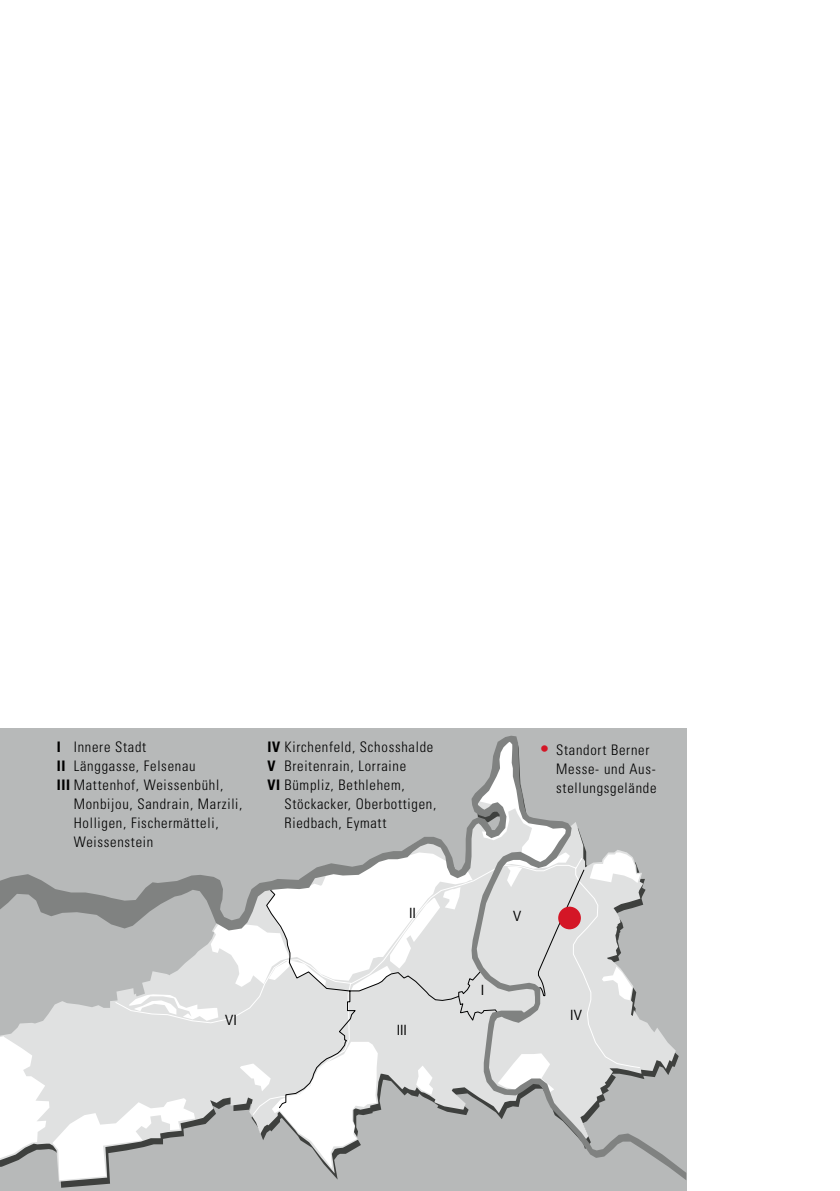
<style>
.page{position:relative;width:840px;height:1191px;background:#fff}
.page>*{position:absolute;margin:0;border:0;box-sizing:border-box;transform-origin:0 0}
.t1{font:300 condensed 14.4px/19px "Univers LT Std";letter-spacing:.05em;color:#000}
.t2{font:14.2px "Arial";color:#000;scale:.86 1}
.t3{font:14.2px "Arial";color:#000;scale:.88 1}
.s1{font-weight:700}
.s2{font-size:18px;color:#d41626}
</style>
<div class="page">
<div style="left:0;top:728px;width:686px;height:463px;background:#b7b9b9"></div>
<svg style="left:0;top:735px;width:686px;height:445px"></svg>
<div style="left:558px;top:906px;width:22px;height:23px;background:#d41626;border-radius:50%"></div>
<p class="t1" style="left:57px;top:737px;width:91px"><span class="s1">I</span> Innere Stadt</p>
<p class="t1" style="left:57px;top:756px;width:140px"><span class="s1">II</span> Länggasse, Felsenau</p>
<p class="t1" style="left:57px;top:775px;width:168px"><span class="s1">III</span> Mattenhof, Weissenbühl,</p>
<p class="t1" style="left:74px;top:794px;width:170px">Monbijou, Sandrain, Marzili,</p>
<p class="t1" style="left:74px;top:813px;width:146px">Holligen, Fischermätteli,</p>
<p class="t1" style="left:74px;top:832px;width:81px">Weissenstein</p>
<p class="t1" style="left:267px;top:737px;width:167px"><span class="s1">IV</span> Kirchenfeld, Schosshalde<br><span class="s1">V</span> Breitenrain, Lorraine<br><span class="s1">VI</span> Bümpliz, Bethlehem,</p>
<p class="t1" style="left:284px;top:794px;width:153px">Stöckacker, Oberbottigen,<br>Riedbach, Eymatt</p>
<p class="t3" style="left:409px;top:903px;width:9px">II</p>
<p class="t2" style="left:225px;top:1009px;width:15px">VI</p>
<p class="t2" style="left:396px;top:1020px;width:13px">III</p>
<p class="t1" style="left:556px;top:740px;width:102px;text-indent:-17px"><span class="s2">•</span> Standort Berner<br>Messe- und Aus&shy;stellungsgelände</p>
<p class="t3" style="left:480px;top:980px;width:5px">I</p>
<p class="t2" style="left:513px;top:906px;width:11px">V</p>
<p class="t2" style="left:570px;top:1005px;width:15px">IV</p>
</div>
